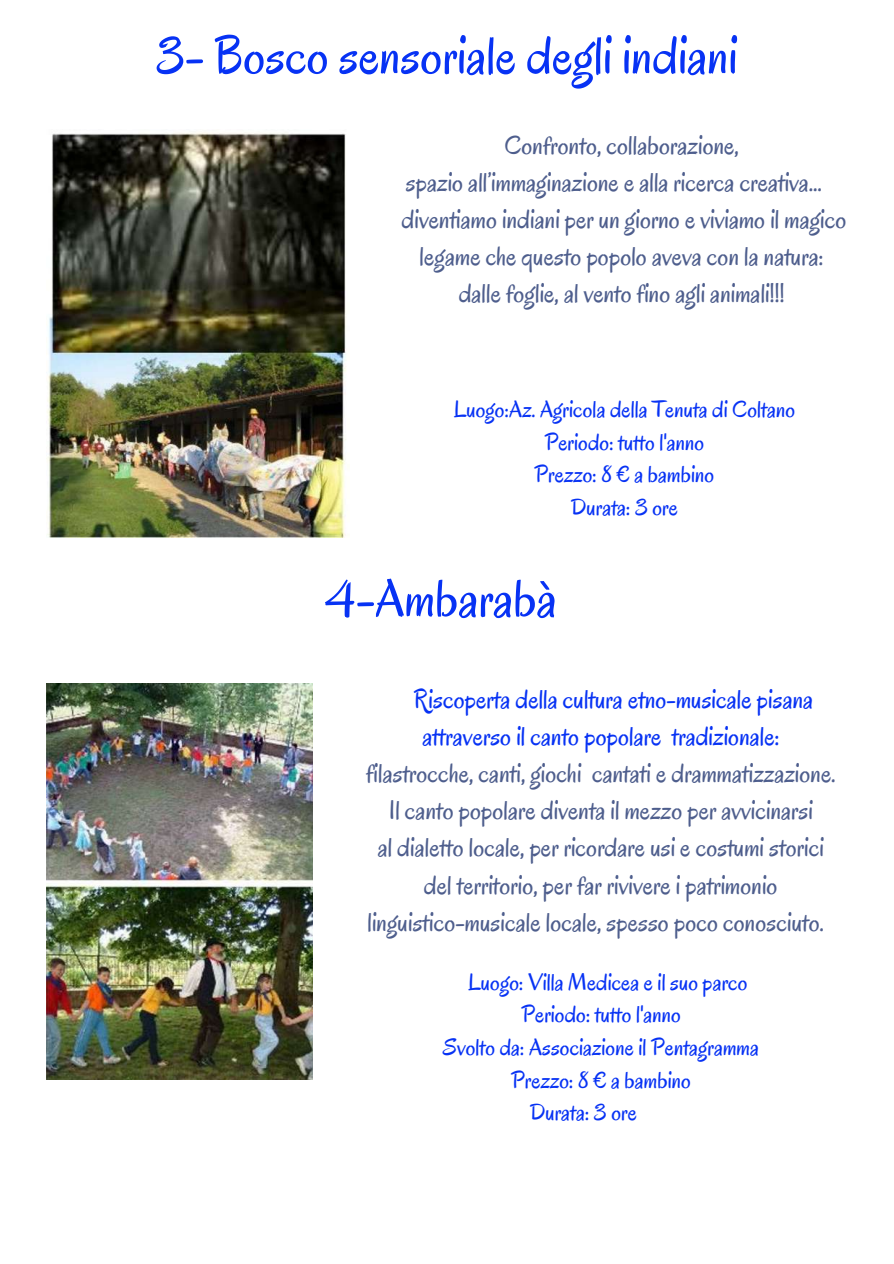
<style>
.page{position:relative;width:894px;height:1264px;background:#fff}
.page>*{position:absolute;margin:0;border:0;box-sizing:border-box;transform-origin:0 0}
.t1{font:54px "Oregano";color:#0732f4}
.t2{font:27px/37.2px "Oregano";color:#4e5e8d;text-align:center}
.t3{font:27px/37.2px "Oregano";color:#0732f4}
.t4{font:24px/32.7px "Oregano";color:#0732f4;text-align:center}
</style>
<div class="page">
<img style="left:47px;top:132px;width:299px;height:405px">
<img style="left:47px;top:683px;width:265px;height:396px">
<h1 class="t1" style="left:156px;top:21px;width:583px">3- Bosco sensoriale degli indiani</h1>
<p class="t2" style="left:504px;top:126px;width:236px">Confronto, collaborazione,</p>
<p class="t2" style="left:406px;top:163px;width:418px">spazio all’immaginazione e alla ricerca creativa...</p>
<p class="t2" style="left:401px;top:201px;width:446px">diventiamo indiani per un giorno e viviamo il magico</p>
<p class="t2" style="left:419px;top:238px;width:405px">legame che questo popolo aveva con la natura:</p>
<p class="t2" style="left:458px;top:275px;width:327px">dalle foglie, al vento fino agli animali!!!</p>
<p class="t4" style="left:453px;top:393px;width:343px">Luogo:Az. Agricola della Tenuta di Coltano<br>Periodo: tutto l'anno<br>Prezzo: 8 € a bambino<br>Durata: 3 ore</p>
<h1 class="t1" style="left:324px;top:564px;width:234px">4-Ambarabà</h1>
<p class="t3" style="left:422px;top:680px;width:392px;text-indent:-9px">Riscoperta della cultura etno-musicale pisana attraverso il canto popolare tradizionale:</p>
<p class="t2" style="left:366px;top:754px;width:471px">filastrocche, canti, giochi cantati e drammatizzazione.<br>Il canto popolare diventa il mezzo per avvicinarsi<br>al dialetto locale, per ricordare usi e costumi storici del territorio, per far rivivere i patrimonio linguistico-musicale locale, spesso poco conosciuto.</p>
<p class="t4" style="left:468px;top:965px;width:281px">Luogo: Villa Medicea e il suo parco</p>
<p class="t4" style="left:521px;top:998px;width:161px">Periodo: tutto l'anno</p>
<p class="t4" style="left:443px;top:1030px;width:317px">Svolto da: Associazione il Pentagramma</p>
<p class="t4" style="left:511px;top:1063px;width:181px">Prezzo: 8 € a bambino</p>
<p class="t4" style="left:529px;top:1096px;width:109px">Durata: 3 ore</p>
</div>
